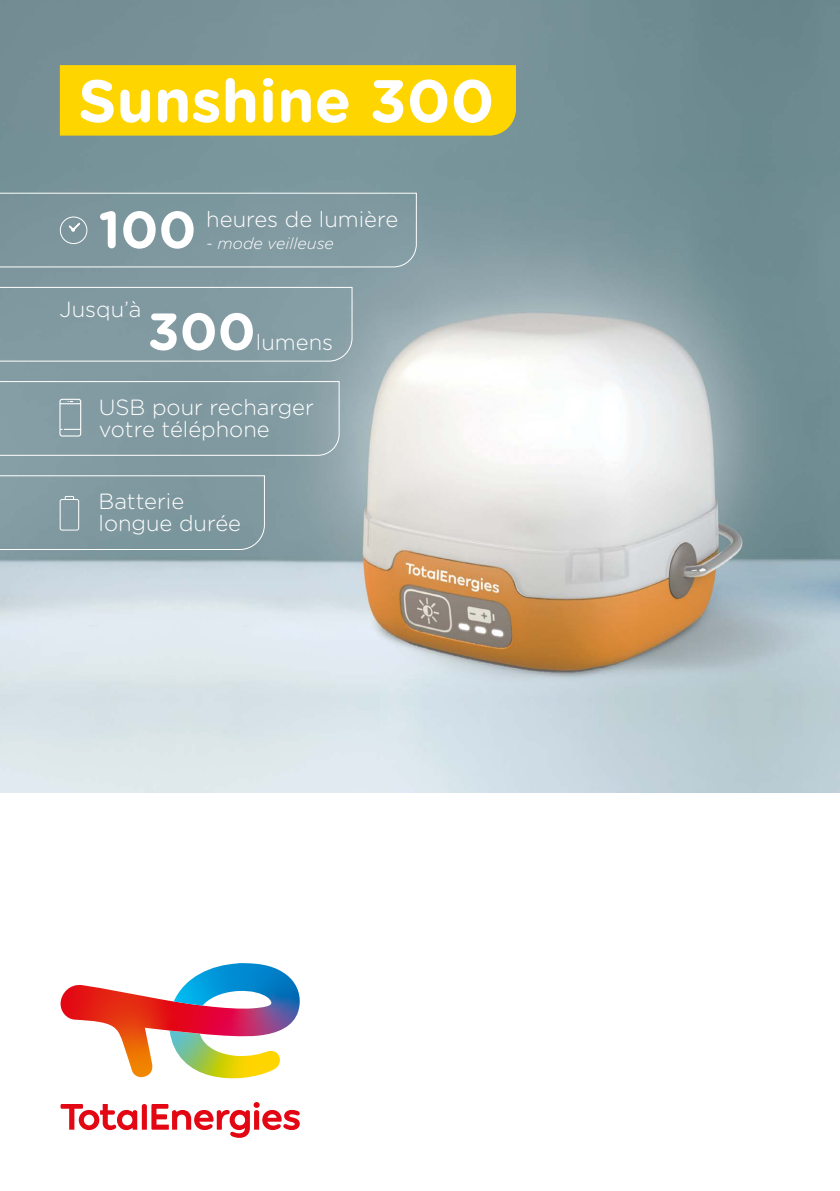
<style>
.page{position:relative;width:840px;height:1191px;background:#fff}
.page>*{position:absolute;margin:0;border:0;box-sizing:border-box;transform-origin:0 0}
.t1{font:700 60px "Gotham Rounded";color:#fff}
.t2{font:700 52px "Gotham Rounded";color:#fff}
.t3{font:300 22px/22px "Gotham Rounded";color:#fff}
.t4{font:italic 300 16px "Gotham Rounded";color:#fff}
</style>
<div class="page">
<img style="left:0;top:0;width:839px;height:793px">
<div style="left:60px;top:65px;width:455px;height:71px;background:#ffd500"></div>
<svg style="left:61px;top:1102px;width:239px;height:35px"></svg>
<svg style="left:61px;top:963px;width:239px;height:116px"></svg>
<svg style="left:0;top:286px;width:353px;height:76px;background:#859da4"></svg>
<svg style="left:0;top:380px;width:340px;height:76px;background:#879fa5"></svg>
<div style="left:0;top:192px;width:417px;height:76px;background:#7f989f"></div>
<div style="left:60px;top:217px;width:27px;height:27px;border:1px solid #fff;border-radius:50%"></div>
<div style="left:0;top:475px;width:265px;height:75px;background:#8099a0"></div>
<h1 class="t1" style="left:78px;top:57px;width:417px">Sunshine 300</h1>
<h2 class="t2" style="left:98px;top:191px;width:99px">100</h2>
<p class="t3" style="left:206px;top:207px;width:193px">heures de lumière</p>
<p class="t4" style="left:206px;top:233px;width:129px">- mode veilleuse</p>
<p class="t3" style="left:60px;top:297px;width:83px">Jusqu’à</p>
<h2 class="t2" style="left:147px;top:293px;width:110px">300</h2>
<p class="t3" style="left:256px;top:330px;width:79px">lumens</p>
<p class="t3" style="left:99px;top:395px;width:216px">USB pour recharger votre téléphone</p>
<p class="t3" style="left:98px;top:489px;width:144px">Batterie longue durée</p>
</div>
